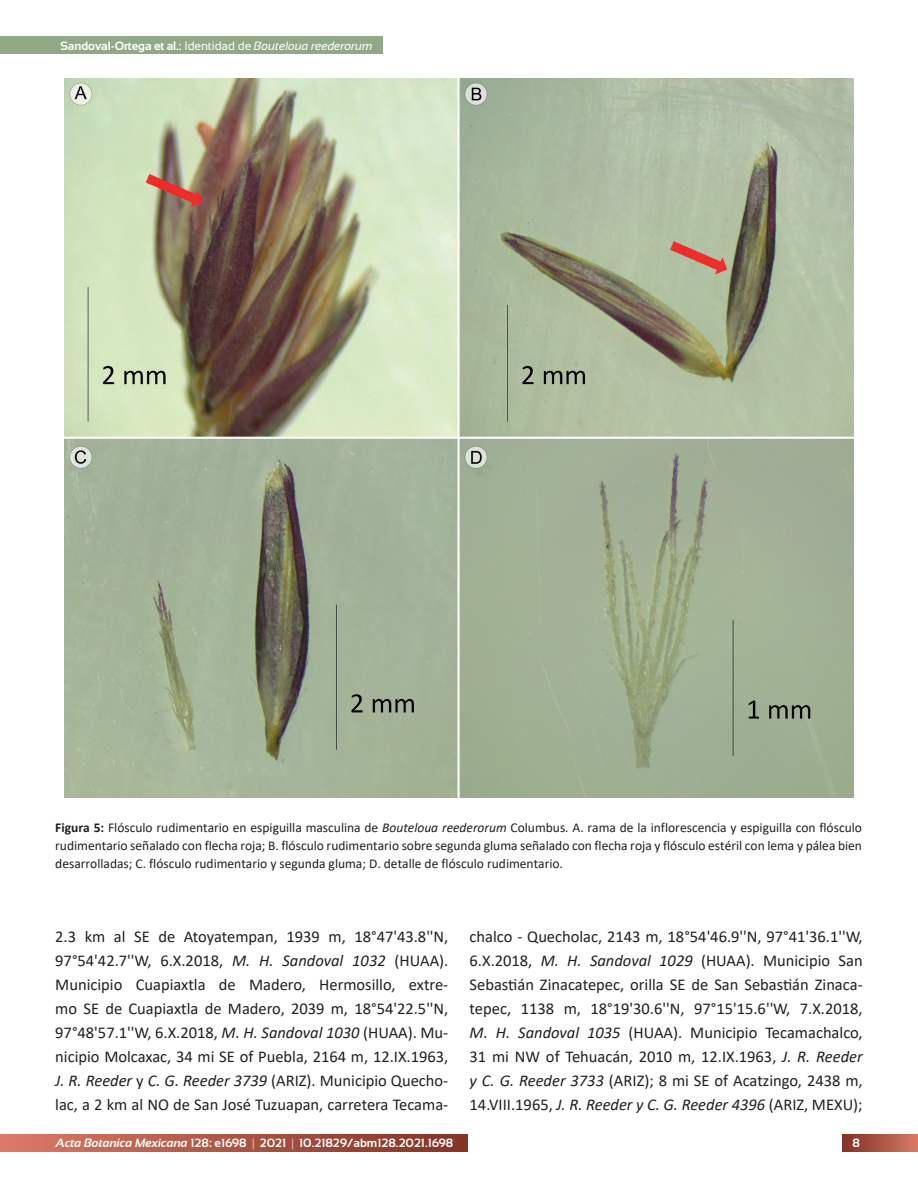
<style>
.page{position:relative;width:918px;height:1188px;background:#fff}
.page>*{position:absolute;margin:0;border:0;box-sizing:border-box;transform-origin:0 0}
.t1{font:16.5px/24px "Calibri";color:#231f20;text-align:justify}
.t2{font:13.5px/18px "Calibri";color:#231f20;text-align:justify}
.t3{font:700 12px "Sansation";color:#fff}
.s1{font-weight:400}
.s2{font-weight:400;font-style:italic}
.s3{font-weight:700}
.s4{font-style:italic}
.s5{font-weight:300}
</style>
<div class="page">
<div style="left:0;top:37px;width:382px;height:17px;background:#91a987"></div>
<div style="left:843px;top:1134px;width:75px;height:17px;background:linear-gradient(to right,#833225,#d77964)"></div>
<div style="left:0;top:1134px;width:467px;height:17px;background:linear-gradient(to right,#d87a65,#833225)"></div>
<img style="left:64px;top:78px;width:790px;height:720px">
<p class="t3" style="left:61px;top:39px;width:314px">Sandoval-Ortega et al.: <span class="s1">Identidad de</span> <span class="s2">Bouteloua reederorum</span></p>
<p class="t2" style="left:55px;top:818px;width:808px"><span class="s3">Figura 5:</span> Flósculo rudimentario en espiguilla masculina de <span class="s4">Bouteloua reederorum</span> Columbus. A. rama de la inflorescencia y espiguilla con flósculo rudimentario señalado con flecha roja; B. flósculo rudimentario sobre segunda gluma señalado con flecha roja y flósculo estéril con lema y pálea bien desarrolladas; C. flósculo rudimentario y segunda gluma; D. detalle de flósculo rudimentario.</p>
<p class="t1" style="left:55px;top:924px;width:395px">2.3 km al SE de Atoyatempan, 1939 m, 18°47'43.8''N, 97°54'42.7''W, 6.X.2018, <span class="s4">M. H. Sandoval 1032</span> (HUAA).<br>Municipio Cuapiaxtla de Madero, Hermosillo, extre&shy;mo SE de Cuapiaxtla de Madero, 2039 m, 18°54'22.5''N, 97°48'57.1''W, 6.X.2018, <span class="s4">M. H. Sandoval 1030</span> (HUAA). Mu&shy;nicipio Molcaxac, 34 mi SE of Puebla, 2164 m, 12.IX.1963, <span class="s4">J. R. Reeder</span> y <span class="s4">C. G. Reeder 3739</span> (ARIZ). Municipio Quecho&shy;lac, a 2 km al NO de San José Tuzuapan, carretera Tecama-</p>
<p class="t1" style="left:470px;top:924px;width:395px">chalco - Quecholac, 2143 m, 18°54'46.9''N, 97°41'36.1''W, 6.X.2018, <span class="s4">M. H. Sandoval 1029</span> (HUAA). Municipio San Sebastián Zinacatepec, orilla SE de San Sebastián Zinaca&shy;tepec, 1138 m, 18°19'30.6''N, 97°15'15.6''W, 7.X.2018, <span class="s4">M. H. Sandoval 1035</span> (HUAA). Municipio Tecamachalco, 31 mi NW of Tehuacán, 2010 m, 12.IX.1963, <span class="s4">J. R. Reeder y C. G. Reeder 3733</span> (ARIZ); 8 mi SE of Acatzingo, 2438 m, 14.VIII.1965, <span class="s4">J. R. Reeder y C. G. Reeder 4396</span> (ARIZ, MEXU);</p>
<p class="t3" style="left:56px;top:1136px;width:399px"><span class="s4">Acta Botanica Mexicana</span> 128: e1698 <span class="s5">|</span> 2021 <span class="s5">|</span> 10.21829/abm128.2021.1698</p>
<p class="t3" style="left:852px;top:1136px;width:9px">8</p>
</div>
